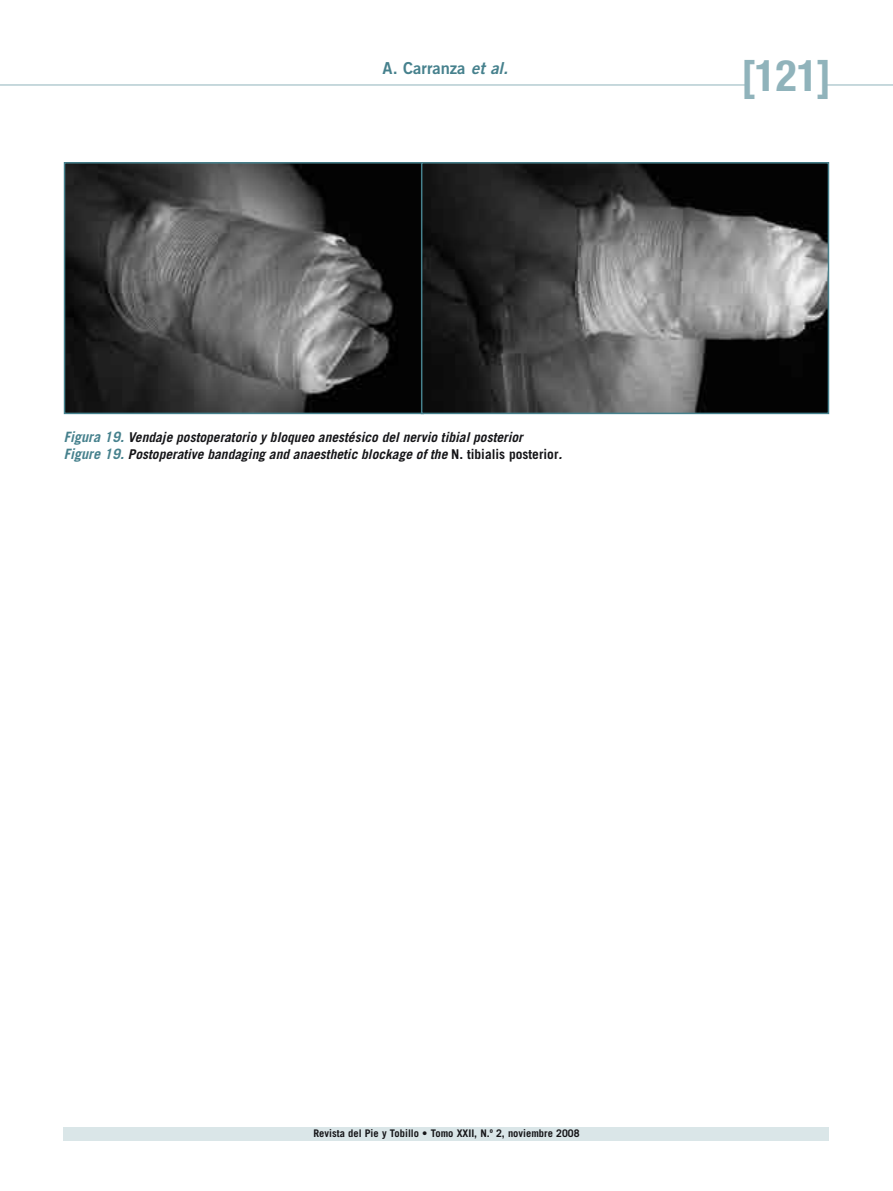
<style>
.page{position:relative;width:893px;height:1191px;background:#fff}
.page>*{position:absolute;margin:0;border:0;box-sizing:border-box;transform-origin:0 0}
.t1{font:700 condensed 43.5px "Helvetica Neue LT Std";color:#90b3bb}
.t2{font:16.5px "Trade Gothic LT Std Bd 2";color:#46818d}
.t3{font:italic 700 13.5px/16.5px "Trade Gothic LT Std";color:#151518}
.t4{font:700 10.5px "Trade Gothic LT Std";color:#151518}
.s1{font-family:"Trade Gothic LT Std Bd 2 Obl"}
.s2{font-size:14.25px;color:#46818d}
.s3{font-style:normal}
</style>
<div class="page">
<hr style="left:0;top:85px;width:748px;height:1px;background:#90b3bb">
<hr style="left:826px;top:85px;width:67px;height:1px;background:#90b3bb">
<div style="left:64px;top:1127px;width:765px;height:13px;background:#dae6e8"></div>
<img style="left:67px;top:165px;width:354px;height:246px">
<div style="left:64px;top:162px;width:360px;height:252px;border:2px solid #46818d"></div>
<svg style="left:424px;top:165px;width:402px;height:246px;background:#4c4c4c"></svg>
<div style="left:421px;top:162px;width:408px;height:252px;border:2px solid #46818d"></div>
<p class="t2" style="left:383px;top:58px;width:127px">A. Carranza <span class="s1">et al.</span></p>
<h1 class="t1" style="left:741px;top:49px;width:92px">[121]</h1>
<p class="t3" style="left:64px;top:429px;width:500px"><span class="s2">Figura 19.</span> Vendaje postoperatorio y bloqueo anestésico del nervio tibial posterior<br><span class="s2">Figure 19.</span> Postoperative bandaging and anaesthetic blockage of the <span class="s3">N. tibialis posterior</span>.</p>
<p class="t4" style="left:313px;top:1126px;width:268px">Revista del Pie y Tobillo • Tomo XXII, N.º 2, noviembre 2008</p>
</div>
